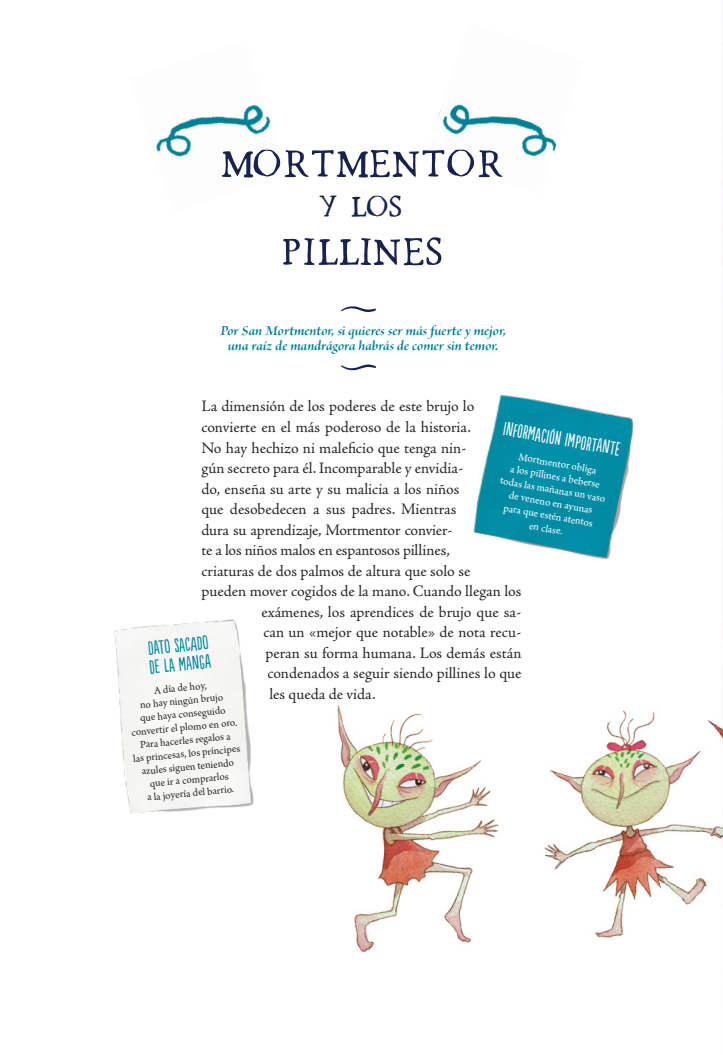
<style>
.page{position:relative;width:723px;height:1055px;background:#fff}
.page>*{position:absolute;margin:0;border:0;box-sizing:border-box;transform-origin:0 0}
.Estilo_de_párrafo_1{font:52px "Spring Market ALP";color:#17224f}
.Estilo_de_párrafo_1-2{font:40px "Spring Market ALP";color:#17224f}
.TXT_Cab_Peligro{font:18px "Populaire";color:#fff}
.TXT_MANGA_CAB{font:18px/19px "Populaire";color:#00859a}
.TXT_principal{font:16px "Adobe Jenson Pro";color:#282827}
.TXT_centra_Intro{font:15px/15px "Brioso Pro Bold It Disp";letter-spacing:.005em;color:#008095;text-align:center}
.TXT_MANGA_INFO{font:11px/13.2px "Arno Pro";color:#282827;text-align:center}
.TXT_MANGA_INFO-2{font:11px/13.2px "Arno Pro";color:#fff;text-align:center}
</style>
<div class="page">
<img style="left:337px;top:0;width:386px;height:953px">
<img style="left:425px;top:23px;width:158px;height:171px">
<img style="left:156px;top:104px;width:115px;height:53px">
<img style="left:114px;top:619px;width:140px;height:195px">
<img style="left:456px;top:380px;width:197px;height:196px">
<svg style="left:341px;top:305px;width:35px;height:7px"></svg>
<svg style="left:341px;top:364px;width:35px;height:7px"></svg>
<p class="Estilo_de_párrafo_1" style="left:220px;top:137px;width:284px">MORTMENTOR</p>
<p class="Estilo_de_párrafo_1-2" style="left:321px;top:186px;width:83px">Y LOS</p>
<p class="Estilo_de_párrafo_1" style="left:280px;top:225px;width:164px">PILLINES</p>
<p class="TXT_centra_Intro" style="left:220px;top:322px;width:287px">Por San Mortmentor, si quieres ser más fuerte y mejor, una raíz de mandrágora habrás de comer sin temor.</p>
<p class="TXT_principal" style="left:201px;top:397px;width:274px">La dimensión de los poderes de este brujo lo</p>
<p class="TXT_principal" style="left:201px;top:418px;width:271px">convierte en el más poderoso de la historia.</p>
<p class="TXT_principal" style="left:201px;top:438px;width:267px">No hay hechizo ni maleficio que tenga nin-</p>
<p class="TXT_principal" style="left:201px;top:459px;width:264px">gún secreto para él. Incomparable y envidia-</p>
<p class="TXT_principal" style="left:201px;top:479px;width:259px">do, enseña su arte y su malicia a los niños</p>
<p class="TXT_principal" style="left:201px;top:500px;width:257px">que desobedecen a sus padres. Mientras</p>
<p class="TXT_principal" style="left:201px;top:520px;width:253px">dura su aprendizaje, Mortmentor convier-</p>
<p class="TXT_principal" style="left:201px;top:541px;width:250px">te a los niños malos en espantosos pillines,</p>
<p class="TXT_principal" style="left:201px;top:561px;width:271px">criaturas de dos palmos de altura que solo se</p>
<p class="TXT_principal" style="left:201px;top:582px;width:321px">pueden mover cogidos de la mano. Cuando llegan los</p>
<p class="TXT_principal" style="left:261px;top:602px;width:262px">exámenes, los aprendices de brujo que sa-</p>
<p class="TXT_principal" style="left:263px;top:623px;width:260px">can un «mejor que notable» de nota recu-</p>
<p class="TXT_principal" style="left:265px;top:643px;width:257px">peran su forma humana. Los demás están</p>
<p class="TXT_principal" style="left:267px;top:664px;width:256px">condenados a seguir siendo pillines lo que</p>
<p class="TXT_principal" style="left:269px;top:684px;width:108px">les queda de vida.</p>
<p class="TXT_Cab_Peligro" style="left:505px;top:419px;width:120px;rotate:10deg">INFORMACIÓN IMPORTANTE</p>
<p class="TXT_MANGA_INFO-2" style="left:506px;top:448px;width:108px;rotate:10deg">Mortmentor obliga<br>a los pillines a beberse todas las mañanas un vaso de veneno en ayunas<br>para que estén atentos<br>en clase.</p>
<p class="TXT_MANGA_CAB" style="left:147px;top:639px;width:63px;rotate:-5deg">DATO SACADO<br>DE LA MANGA</p>
<p class="TXT_MANGA_INFO" style="left:127px;top:686px;width:109px;rotate:-5deg">A día de hoy,<br>no hay ningún brujo<br>que haya conseguido convertir el plomo en oro.<br>Para hacerles regalos a<br>las princesas, los príncipes azules siguen teniendo que ir a comprarlos<br>a la joyería del barrio.</p>
</div>
